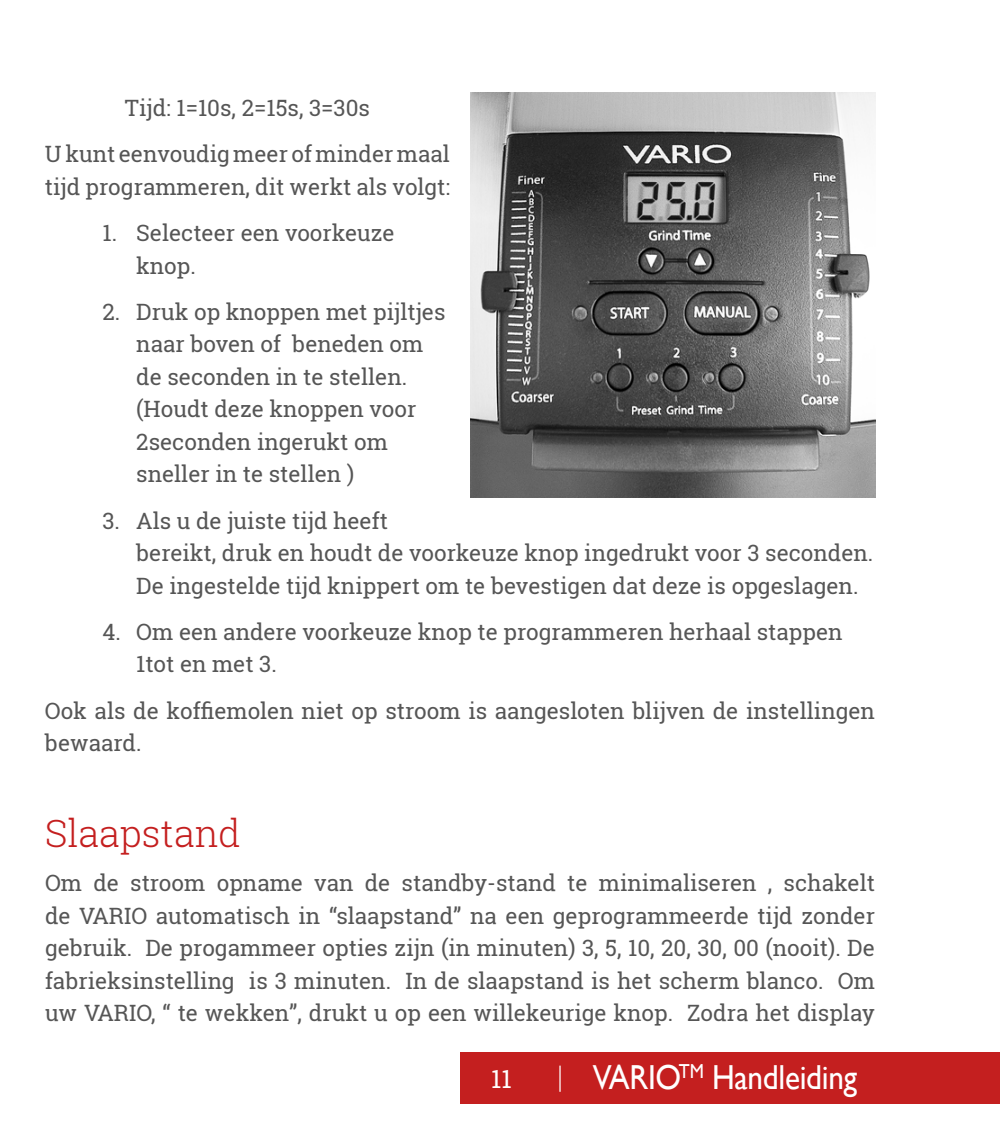
<style>
.page{position:relative;width:1000px;height:1125px;background:#fff}
.page>*{position:absolute;margin:0;border:0;box-sizing:border-box;transform-origin:0 0}
.t1{font:300 37.5px "Roboto Slab";color:#c41f1f}
.t2{font:34.75px "Gill Sans";letter-spacing:-.01em;color:#fff;scale:.9 1}
.t3{font:25px "Roboto Slab";color:#fff}
.t4{font:22.5px/32.5px "Roboto Slab";color:#565656}
</style>
<div class="page">
<div style="left:460px;top:1053px;width:540px;height:51px;background:#c41f1f"></div>
<hr style="left:559px;top:1066px;width:2px;height:26px;background:#fff">
<img style="left:470px;top:92px;width:405px;height:406px">
<p class="t4" style="left:45px;top:85px;width:407px;line-height:46.2px;text-align:center">Tijd: 1=10s, 2=15s, 3=30s<br>U kunt eenvoudig meer of minder maal</p>
<p class="t4" style="left:45px;top:170px;width:407px">tijd programmeren, dit werkt als volgt:</p>
<p class="t4" style="left:136px;top:216px;width:260px;text-indent:-34px">1. Selecteer een voorkeuze knop.</p>
<p class="t4" style="left:136px;top:295px;width:311px;text-indent:-34px">2. Druk op knoppen met pijltjes naar boven of beneden om de seconden in te stellen. (Houdt deze knoppen voor<br>2seconden ingerukt om sneller in te stellen )</p>
<p class="t4" style="left:136px;top:504px;width:739px;text-indent:-34px">3. Als u de juiste tijd heeft<br>bereikt, druk en houdt de voorkeuze knop ingedrukt voor 3 seconden.<br>De ingestelde tijd knippert om te bevestigen dat deze is opgeslagen.</p>
<p class="t4" style="left:136px;top:615px;width:708px;text-indent:-34px">4. Om een andere voorkeuze knop te programmeren herhaal stappen<br>1tot en met 3.</p>
<p class="t4" style="left:45px;top:694px;width:832px">Ook als de koffiemolen niet op stroom is aangesloten blijven de instellingen bewaard.</p>
<h1 class="t1" style="left:45px;top:808px;width:197px">Slaapstand</h1>
<p class="t4" style="left:45px;top:866px;width:832px;text-align:justify">Om de stroom opname van de standby-stand te minimaliseren , schakelt de VARIO automatisch in “slaapstand” na een geprogrammeerde tijd zonder gebruik. De progammeer opties zijn (in minuten) 3, 5, 10, 20, 30, 00 (nooit). De fabrieksinstelling is 3 minuten. In de slaapstand is het scherm blanco. Om uw VARIO, “ te wekken”, drukt u op een willekeurige knop. Zodra het display</p>
<p class="t3" style="left:491px;top:1062px;width:22px">11</p>
<h2 class="t2" style="left:593px;top:1057px;width:295px">VARIO<sup>TM</sup> Handleiding</h2>
</div>
